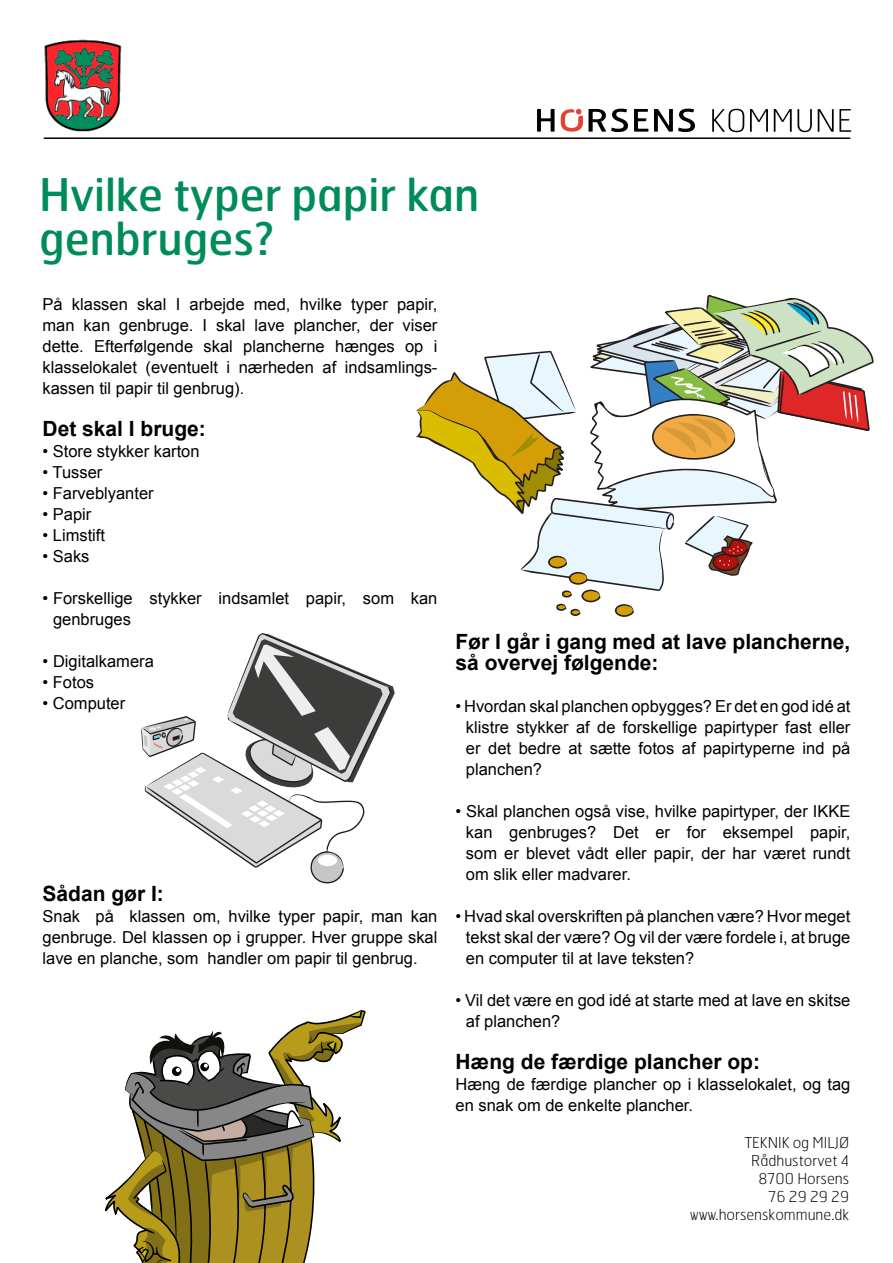
<style>
.page{position:relative;width:893px;height:1263px;background:#fff}
.page>*{position:absolute;margin:0;border:0;box-sizing:border-box;transform-origin:0 0}
.t1{font:45px/43.5px "Hermes";color:#008c58}
.t2{font:700 21px/21px "Arial";color:#000}
.t3{font:16.5px/21px "Arial";color:#000;text-align:justify}
.t4{font:100 15px/18px "Hermes";color:#000;text-align:right}
.t5{font:700 2.4px "Myriad Pro";color:#e02727;scale:.92 1}
</style>
<div class="page">
<img style="left:44px;top:39px;width:78px;height:93px">
<svg style="left:105px;top:1010px;width:261px;height:253px"></svg>
<svg style="left:416px;top:295px;width:458px;height:322px"></svg>
<svg style="left:141px;top:633px;width:254px;height:251px"></svg>
<hr style="left:44px;top:137px;width:806px;height:2px;background:#000">
<svg style="left:712px;top:109px;width:32px;height:23px"></svg>
<svg style="left:750px;top:109px;width:18px;height:23px"></svg>
<svg style="left:774px;top:109px;width:38px;height:23px"></svg>
<svg style="left:818px;top:109px;width:33px;height:23px"></svg>
<svg style="left:537px;top:109px;width:18px;height:23px"></svg>
<svg style="left:561px;top:109px;width:67px;height:23px"></svg>
<svg style="left:634px;top:109px;width:14px;height:23px"></svg>
<svg style="left:654px;top:109px;width:41px;height:23px"></svg>
<h1 class="t1" style="left:39px;top:172px;width:442px">Hvilke typer papir kan genbruges?</h1>
<p class="t3" style="left:43px;top:294px;width:396px">På klassen skal I arbejde med, hvilke typer papir, man kan genbruge. I skal lave plancher, der viser dette. Efterfølgende skal plancherne hænges op i klasselokalet (eventuelt i nærheden af indsamlings&shy;kassen til papir til genbrug).</p>
<p class="t2" style="left:43px;top:418px;width:165px">Det skal I bruge:</p>
<p class="t3" style="left:43px;top:441px;width:159px">• Store stykker karton</p>
<p class="t3" style="left:43px;top:462px;width:61px">• Tusser</p>
<p class="t3" style="left:43px;top:483px;width:113px">• Farveblyanter</p>
<p class="t3" style="left:43px;top:504px;width:50px">• Papir</p>
<p class="t3" style="left:43px;top:525px;width:64px">• Limstift</p>
<p class="t3" style="left:43px;top:546px;width:49px">• Saks</p>
<p class="t3" style="left:53px;top:588px;width:386px;text-indent:-10px">• Forskellige stykker indsamlet papir, som kan genbruges</p>
<p class="t3" style="left:43px;top:651px;width:113px">• Digitalkamera</p>
<p class="t3" style="left:43px;top:672px;width:53px">• Fotos</p>
<p class="t3" style="left:43px;top:693px;width:84px">• Computer</p>
<p class="t2" style="left:455px;top:632px;width:396px">Før I går i gang med at lave plancherne, så overvej følgende:</p>
<p class="t3" style="left:466px;top:696px;width:386px;text-indent:-10px">• Hvordan skal planchen opbygges? Er det en god idé at klistre stykker af de forskellige papirtyper fast eller er det bedre at sætte fotos af papirtyperne ind på planchen?</p>
<p class="t3" style="left:466px;top:801px;width:386px;text-indent:-10px">• Skal planchen også vise, hvilke papirtyper, der IKKE kan genbruges? Det er for eksempel papir, som er blevet vådt eller papir, der har været rundt om slik eller madvarer.</p>
<p class="t3" style="left:466px;top:906px;width:386px;text-indent:-10px">• Hvad skal overskriften på planchen være? Hvor meget tekst skal der være? Og vil der være fordele i, at bruge en computer til at lave teksten?</p>
<p class="t3" style="left:466px;top:990px;width:386px;text-indent:-10px">• Vil det være en god idé at starte med at lave en skitse af planchen?</p>
<p class="t2" style="left:455px;top:1052px;width:306px">Hæng de færdige plancher op:</p>
<p class="t3" style="left:455px;top:1074px;width:396px">Hæng de færdige plancher op i klasselokalet, og tag en snak om de enkelte plancher.</p>
<p class="t5" style="left:154px;top:742px;width:13px;rotate:22deg">7 Megapix</p>
<p class="t2" style="left:43px;top:883px;width:123px">Sådan gør I:</p>
<p class="t3" style="left:43px;top:906px;width:396px">Snak på klassen om, hvilke typer papir, man kan genbruge. Del klassen op i grupper. Hver gruppe skal lave en planche, som handler om papir til genbrug.</p>
<p class="t4" style="left:690px;top:1133px;width:160px">TEKNIK og MILJØ<br>Rådhustorvet 4<br>8700 Horsens<br>76 29 29 29 www.horsenskommune.dk</p>
</div>
